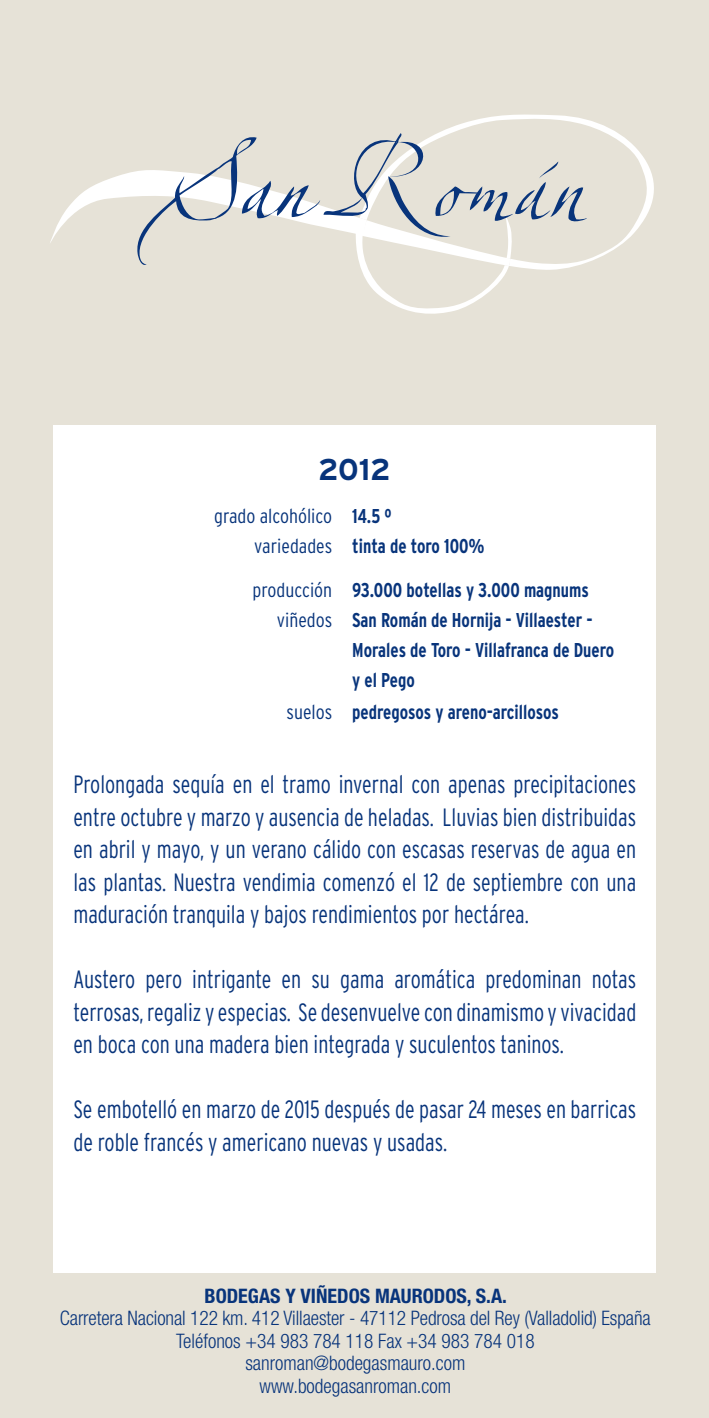
<style>
.page{position:relative;width:709px;height:1418px;background:#fff}
.page>*{position:absolute;margin:0;border:0;box-sizing:border-box;transform-origin:0 0}
.t1{font:700 30px "Interstate";color:#08347b}
.t2{font:300 condensed 25px/32.5px "Interstate";color:#08347b;text-align:justify;scale:.9 1}
.t3{font:300 condensed 20px/22.5px "Helvetica Neue";color:#08347b;text-align:center}
.t4{font:700 condensed 20px "Interstate";color:#08347b;scale:.9 1}
.t5{font:300 condensed 20px/30px "Interstate";color:#08347b}
.t6{font:700 condensed 20px "Helvetica Neue";color:#08347b}
.s1{font-weight:700}
.s2{font-weight:300}
</style>
<div class="page">
<div style="left:0;top:0;width:709px;height:1417px;background:#e6e2d7"></div>
<div style="left:53px;top:425px;width:603px;height:848px;background:#fff"></div>
<svg style="left:450px;top:115px;width:204px;height:147px"></svg>
<svg style="left:50px;top:128px;width:539px;height:186px"></svg>
<p class="t1" style="left:318px;top:452px;width:74px">2012</p>
<p class="t5" style="left:254px;top:500px;width:231px;text-indent:-40px">grado alcohólico <span class="s1">14.5 º<br></span>variedades <span class="s1">tinta de toro 100%</span></p>
<p class="t4" style="left:253px;top:578px;width:375px"><span class="s2">producción</span> 93.000 botellas y 3.000 magnums</p>
<p class="t4" style="left:277px;top:608px;width:352px"><span class="s2">viñedos</span> San Román de Hornija - Villaester -</p>
<p class="t4" style="left:352px;top:638px;width:293px">Morales de Toro - Villafranca de Duero</p>
<p class="t4" style="left:352px;top:668px;width:71px">y el Pego</p>
<p class="t4" style="left:286px;top:701px;width:304px"><span class="s2">suelos</span> pedregosos y areno-arcillosos</p>
<p class="t2" style="left:73px;top:767px;width:627px">Prolongada sequía en el tramo invernal con apenas precipitaciones entre octubre y marzo y ausencia de heladas. Lluvias bien distribuidas en abril y mayo, y un verano cálido con escasas reservas de agua en las plantas. Nuestra vendimia comenzó el 12 de septiembre con una maduración tranquila y bajos rendimientos por hectárea.</p>
<p class="t2" style="left:73px;top:962px;width:627px">Austero pero intrigante en su gama aromática predominan notas terrosas, regaliz y especias. Se desenvuelve con dinamismo y vivacidad en boca con una madera bien integrada y suculentos taninos.</p>
<p class="t2" style="left:73px;top:1092px;width:627px">Se embotelló en marzo de 2015 después de pasar 24 meses en barricas de roble francés y americano nuevas y usadas.</p>
<p class="t6" style="left:204px;top:1283px;width:304px">BODEGAS Y VIÑEDOS MAURODOS, S.A.</p>
<p class="t3" style="left:60px;top:1306px;width:592px">Carretera Nacional 122 km. 412 Villaester - 47112 Pedrosa del Rey (Valladolid) España Teléfonos +34 983 784 118 Fax +34 983 784 018<br>sanroman@bodegasmauro.com<br>www.bodegasanroman.com</p>
</div>
